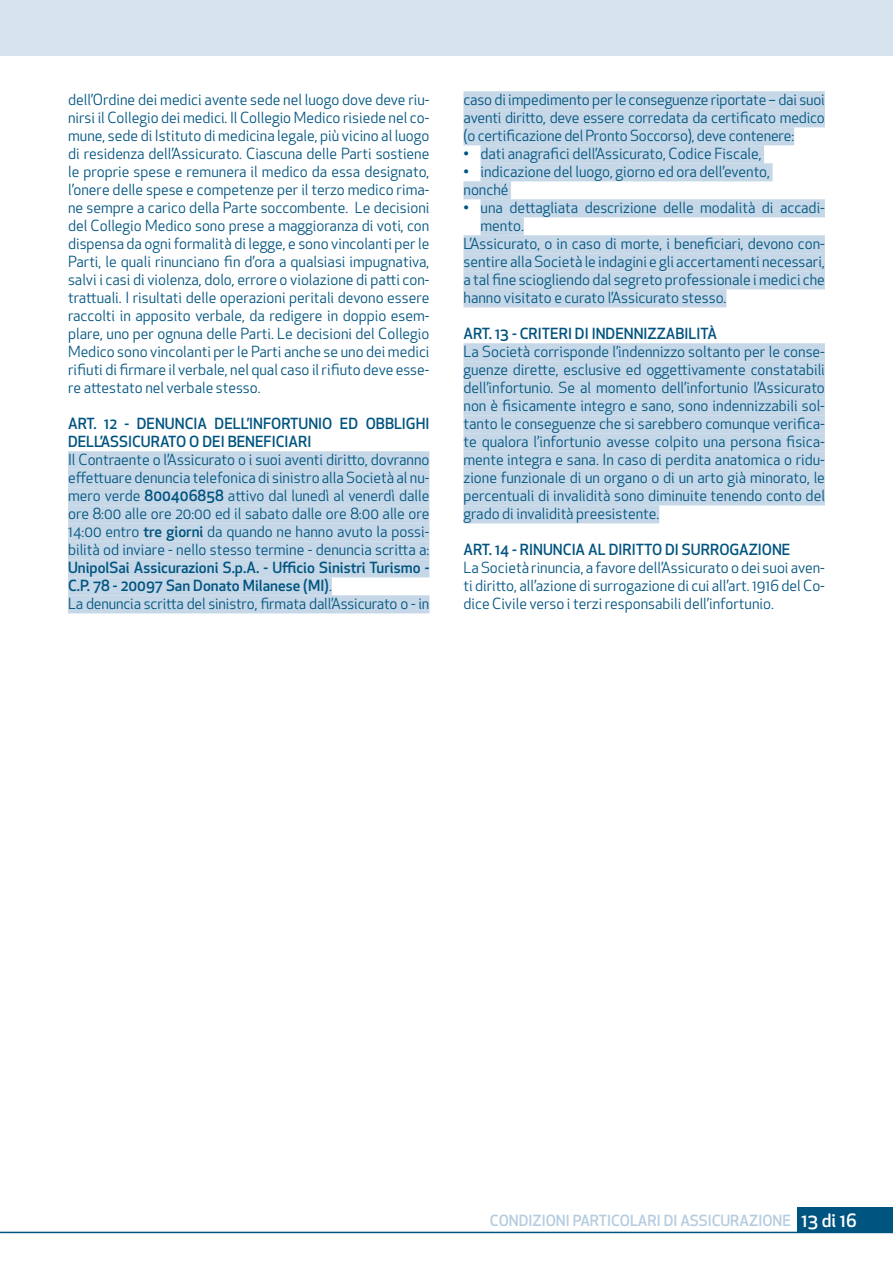
<style>
.page{position:relative;width:893px;height:1263px;background:#fff}
.page>*{position:absolute;margin:0;border:0;box-sizing:border-box;transform-origin:0 0}
.t1{font:500 18px "Apex New";color:#fff}
.t2{font:15px/18px "Apex New";color:#005480;text-align:justify}
.t3{font:500 15px/18px "Apex New";color:#005480}
.t4{font:500 15px "Apex New";color:#b4ccdf}
.s1{font-weight:500}
.s2{font-weight:400}
</style>
<div class="page">
<div style="left:0;top:0;width:893px;height:56px;background:#d7e4ee"></div>
<div style="left:797px;top:1208px;width:96px;height:25px;background:#005480"></div>
<hr style="left:0;top:1232px;width:893px;height:1px;background:#005480">
<div style="left:68px;top:451px;width:361px;height:18px;background:#c6d8e7"></div>
<div style="left:68px;top:469px;width:361px;height:18px;background:#c6d8e7"></div>
<div style="left:68px;top:487px;width:361px;height:18px;background:#c6d8e7"></div>
<div style="left:68px;top:505px;width:361px;height:18px;background:#c6d8e7"></div>
<div style="left:68px;top:523px;width:361px;height:18px;background:#c6d8e7"></div>
<div style="left:68px;top:541px;width:361px;height:18px;background:#c6d8e7"></div>
<div style="left:68px;top:559px;width:361px;height:18px;background:#c6d8e7"></div>
<div style="left:68px;top:577px;width:264px;height:18px;background:#c6d8e7"></div>
<div style="left:68px;top:595px;width:361px;height:18px;background:#c6d8e7"></div>
<div style="left:463px;top:91px;width:362px;height:18px;background:#c6d8e7"></div>
<div style="left:463px;top:109px;width:362px;height:18px;background:#c6d8e7"></div>
<div style="left:463px;top:127px;width:331px;height:18px;background:#c6d8e7"></div>
<div style="left:481px;top:145px;width:283px;height:18px;background:#c6d8e7"></div>
<div style="left:481px;top:163px;width:292px;height:18px;background:#c6d8e7"></div>
<div style="left:463px;top:181px;width:48px;height:18px;background:#c6d8e7"></div>
<div style="left:481px;top:199px;width:344px;height:18px;background:#c6d8e7"></div>
<div style="left:481px;top:217px;width:43px;height:18px;background:#c6d8e7"></div>
<div style="left:463px;top:235px;width:362px;height:18px;background:#c6d8e7"></div>
<div style="left:463px;top:253px;width:362px;height:18px;background:#c6d8e7"></div>
<div style="left:463px;top:271px;width:362px;height:18px;background:#c6d8e7"></div>
<div style="left:463px;top:289px;width:263px;height:18px;background:#c6d8e7"></div>
<div style="left:463px;top:343px;width:362px;height:18px;background:#c6d8e7"></div>
<div style="left:463px;top:361px;width:362px;height:18px;background:#c6d8e7"></div>
<div style="left:463px;top:379px;width:362px;height:18px;background:#c6d8e7"></div>
<div style="left:463px;top:397px;width:362px;height:18px;background:#c6d8e7"></div>
<div style="left:463px;top:415px;width:362px;height:18px;background:#c6d8e7"></div>
<div style="left:463px;top:433px;width:362px;height:18px;background:#c6d8e7"></div>
<div style="left:463px;top:451px;width:362px;height:18px;background:#c6d8e7"></div>
<div style="left:463px;top:469px;width:362px;height:18px;background:#c6d8e7"></div>
<div style="left:463px;top:487px;width:362px;height:18px;background:#c6d8e7"></div>
<div style="left:463px;top:505px;width:196px;height:18px;background:#c6d8e7"></div>
<p class="t2" style="left:68px;top:90px;width:363px">dell’Ordine dei medici avente sede nel luogo dove deve riu&shy;nirsi il Collegio dei medici. Il Collegio Medico risiede nel co&shy;mune, sede di Istituto di medicina legale, più vicino al luogo di residenza dell’Assicurato. Ciascuna delle Parti sostiene le proprie spese e remunera il medico da essa designato, l’onere delle spese e competenze per il terzo medico rima&shy;ne sempre a carico della Parte soccombente. Le decisioni del Collegio Medico sono prese a maggioranza di voti, con dispensa da ogni formalità di legge, e sono vincolanti per le Parti, le quali rinunciano fin d’ora a qualsiasi impugnativa, salvi i casi di violenza, dolo, errore o violazione di patti con&shy;trattuali. I risultati delle operazioni peritali devono essere raccolti in apposito verbale, da redigere in doppio esem&shy;plare, uno per ognuna delle Parti. Le decisioni del Collegio Medico sono vincolanti per le Parti anche se uno dei medici rifiuti di firmare il verbale, nel qual caso il rifiuto deve esse&shy;re attestato nel verbale stesso.</p>
<p class="t3" style="left:68px;top:414px;width:363px">ART. 12 - DENUNCIA DELL’INFORTUNIO ED OBBLIGHI<br>DELL’ASSICURATO O DEI BENEFICIARI</p>
<p class="t2" style="left:68px;top:450px;width:363px">Il Contraente o l’Assicurato o i suoi aventi diritto, dovranno effettuare denuncia telefonica di sinistro alla Società al nu&shy;mero verde <span class="s1">800406858</span> attivo dal lunedì al venerdì dalle ore 8:00 alle ore 20:00 ed il sabato dalle ore 8:00 alle ore 14:00 entro <span class="s1">tre giorni</span> da quando ne hanno avuto la possi&shy;bilità od inviare - nello stesso termine - denuncia scritta a:</p>
<p class="t3" style="left:68px;top:558px;width:363px">UnipolSai Assicurazioni S.p.A. - Ufficio Sinistri Turismo -<br>C.P. 78 - 20097 San Donato Milanese (MI)<span class="s2">.<br>La denuncia scritta del sinistro, firmata dall’Assicurato o - in</span></p>
<p class="t2" style="left:463px;top:90px;width:363px">caso di impedimento per le conseguenze riportate – dai suoi aventi diritto, deve essere corredata da certificato medico (o certificazione del Pronto Soccorso), deve contenere:</p>
<p class="t2" style="left:463px;top:144px;width:300px">• dati anagrafici dell’Assicurato, Codice Fiscale,</p>
<p class="t2" style="left:463px;top:162px;width:308px">• indicazione del luogo, giorno ed ora dell’evento, nonché</p>
<p class="t2" style="left:463px;top:198px;width:363px">• una dettagliata descrizione delle modalità di accadi-</p>
<p class="t2" style="left:481px;top:216px;width:45px">mento.</p>
<p class="t2" style="left:463px;top:234px;width:363px">L’Assicurato, o in caso di morte, i beneficiari, devono con-</p>
<p class="t2" style="left:463px;top:252px;width:363px">sentire alla Società le indagini e gli accertamenti necessari,</p>
<p class="t2" style="left:463px;top:270px;width:363px">a tal fine sciogliendo dal segreto professionale i medici che</p>
<p class="t2" style="left:463px;top:288px;width:264px">hanno visitato e curato l’Assicurato stesso.</p>
<p class="t3" style="left:463px;top:324px;width:255px">ART. 13 - CRITERI DI INDENNIZZABILITÀ</p>
<p class="t2" style="left:463px;top:342px;width:363px">La Società corrisponde l’indennizzo soltanto per le conse&shy;guenze dirette, esclusive ed oggettivamente constatabili dell’infortunio. Se al momento dell’infortunio l’Assicurato non è fisicamente integro e sano, sono indennizzabili sol&shy;tanto le conseguenze che si sarebbero comunque verifica&shy;te qualora l’infortunio avesse colpito una persona fisica&shy;mente integra e sana. In caso di perdita anatomica o ridu&shy;zione funzionale di un organo o di un arto già minorato, le percentuali di invalidità sono diminuite tenendo conto del grado di invalidità preesistente.</p>
<p class="t3" style="left:463px;top:540px;width:328px">ART. 14 - RINUNCIA AL DIRITTO DI SURROGAZIONE</p>
<p class="t2" style="left:463px;top:558px;width:363px">La Società rinuncia, a favore dell’Assicurato o dei suoi aven&shy;ti diritto, all’azione di surrogazione di cui all’art. 1916 del Co&shy;dice Civile verso i terzi responsabili dell’infortunio.</p>
<p class="t4" style="left:490px;top:1210px;width:302px">CONDIZIONI PARTICOLARI DI ASSICURAZIONE</p>
<p class="t1" style="left:802px;top:1208px;width:57px">13 di 16</p>
</div>
